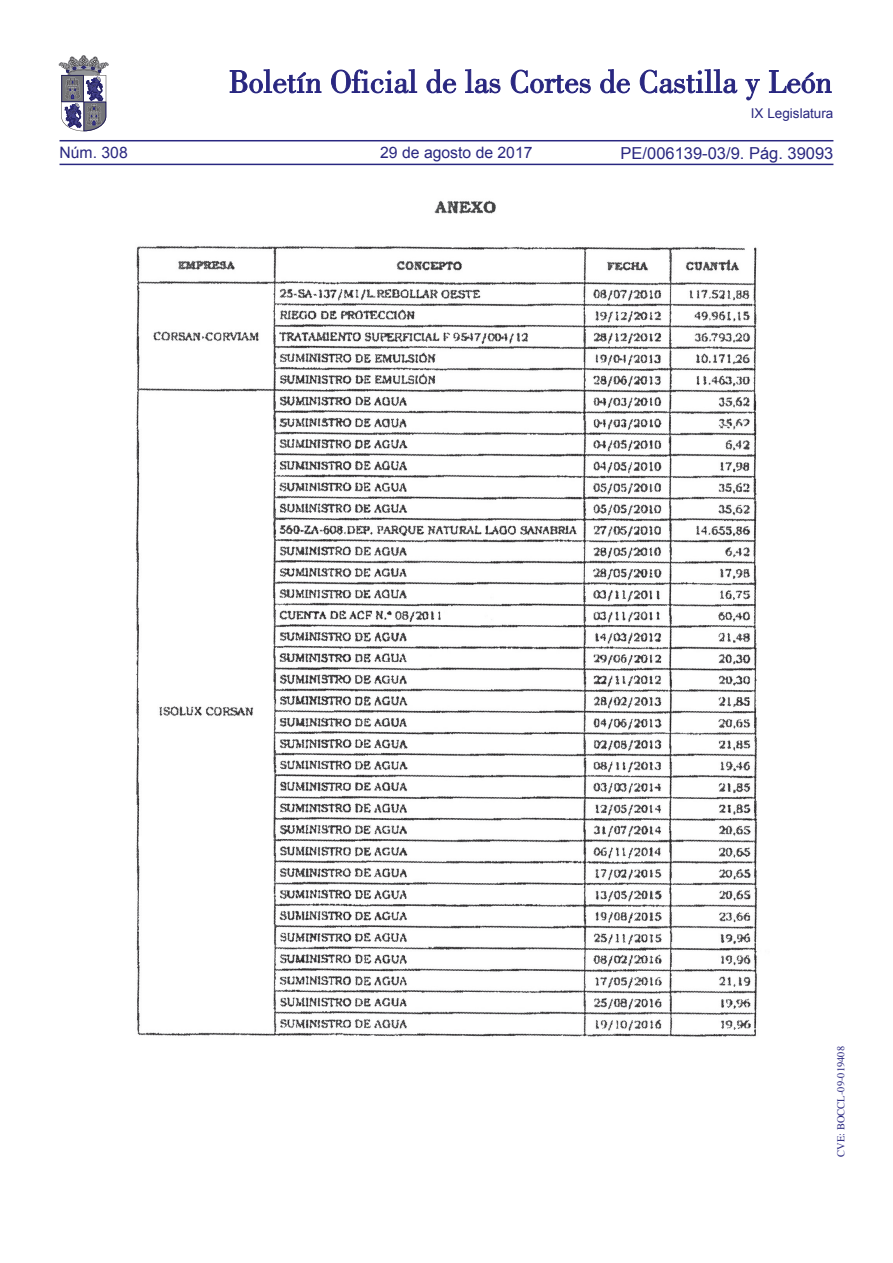
<style>
.page{position:relative;width:893px;height:1263px;background:#fff}
.page>*{position:absolute;margin:0;border:0;box-sizing:border-box;transform-origin:0 0}
.t1{font:16.5px "Arial";color:#292780}
.t2{font:15.75px "Arial";color:#292780}
.t3{font:13.5px "Arial";color:#292780}
.t4{font:10.5px "Times";color:#292780}
</style>
<div class="page">
<hr style="left:60px;top:164px;width:773px;height:1px;background:#292780">
<hr style="left:60px;top:140px;width:773px;height:1px;background:#292780">
<svg style="left:230px;top:69px;width:91px;height:24px"></svg>
<svg style="left:331px;top:69px;width:86px;height:24px"></svg>
<svg style="left:426px;top:69px;width:30px;height:24px"></svg>
<svg style="left:465px;top:69px;width:35px;height:24px"></svg>
<svg style="left:511px;top:70px;width:80px;height:23px"></svg>
<svg style="left:600px;top:69px;width:30px;height:24px"></svg>
<svg style="left:640px;top:69px;width:97px;height:24px"></svg>
<svg style="left:745px;top:79px;width:15px;height:21px"></svg>
<svg style="left:769px;top:70px;width:62px;height:23px"></svg>
<svg style="left:59px;top:55px;width:49px;height:76px"></svg>
<img style="left:136px;top:200px;width:622px;height:837px">
<p class="t2" style="left:60px;top:142px;width:70px">Núm. 308</p>
<p class="t2" style="left:380px;top:142px;width:154px">29 de agosto de 2017</p>
<p class="t3" style="left:751px;top:105px;width:84px">IX Legislatura</p>
<p class="t1" style="left:621px;top:142px;width:214px">PE/006139-03/9. Pág. 39093</p>
<p class="t4" style="left:831px;top:1157px;width:112px;rotate:-90deg">CVE: BOCCL-09-019408</p>
</div>
